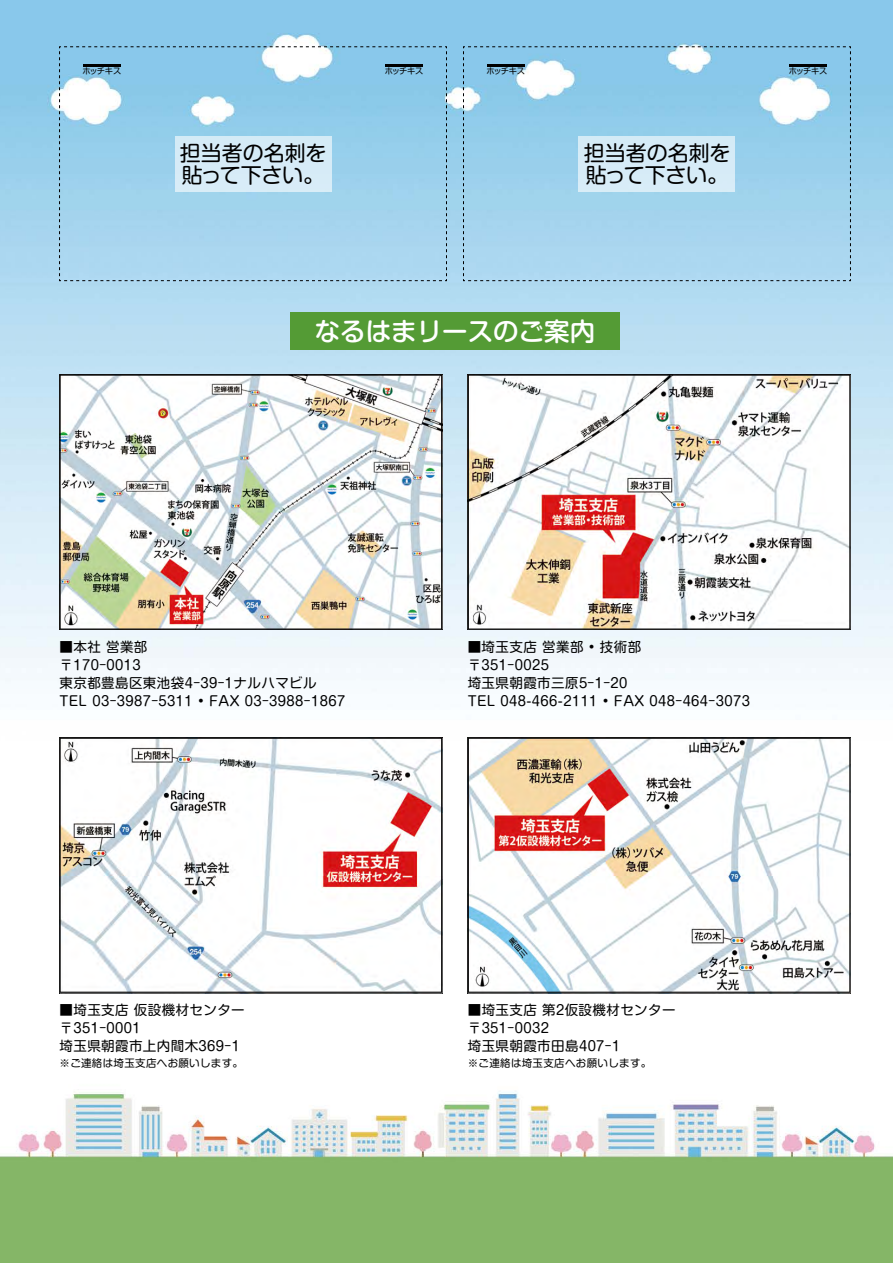
<style>
.page{position:relative;width:893px;height:1263px;background:#fff}
.page>*{position:absolute;margin:0;border:0;box-sizing:border-box;transform-origin:0 0}
.t1{font:500 25.5px "Shin M Go Pro";color:#fff}
.t2{font:21px/22.5px "Shin M Go Pro";color:#000}
.t3{font:13.5px/18px "Shin M Go Pro";letter-spacing:.03em;color:#000}
.t4{font:10.5px "Shin M Go Pro";letter-spacing:.03em;color:#000}
.t5{font:8.25px "Shin M Go Pro";letter-spacing:-.075em;color:#000}
</style>
<div class="page">
<img style="left:0;top:0;width:893px;height:1263px">
<div style="left:290px;top:313px;width:330px;height:37px;background:#549b35"></div>
<svg style="left:59px;top:46px;width:388px;height:235px;background:#a4d3ec"></svg>
<hr style="left:83px;top:64px;width:38px;height:2px;background:#000">
<hr style="left:385px;top:64px;width:38px;height:2px;background:#000">
<svg style="left:463px;top:46px;width:388px;height:235px;background:#a4d3ec"></svg>
<hr style="left:487px;top:64px;width:38px;height:2px;background:#000">
<hr style="left:789px;top:64px;width:38px;height:2px;background:#000">
<img style="left:60px;top:374px;width:382px;height:256px">
<svg style="left:468px;top:374px;width:382px;height:256px"></svg>
<svg style="left:60px;top:738px;width:382px;height:255px"></svg>
<svg style="left:468px;top:738px;width:382px;height:255px"></svg>
<p class="t5" style="left:83px;top:65px;width:40px">ホッチキス</p>
<p class="t5" style="left:385px;top:65px;width:40px">ホッチキス</p>
<h2 class="t2" style="left:180px;top:139px;width:148px">担当者の名刺を貼って下さい。</h2>
<p class="t5" style="left:487px;top:65px;width:40px">ホッチキス</p>
<p class="t5" style="left:789px;top:65px;width:40px">ホッチキス</p>
<h2 class="t2" style="left:584px;top:139px;width:148px">担当者の名刺を貼って下さい。</h2>
<h1 class="t1" style="left:315px;top:311px;width:282px">なるはまリースのご案内</h1>
<p class="t3" style="left:60px;top:636px;width:287px">■本社 営業部<br>〒170-0013<br>東京都豊島区東池袋4-39-1ナルハマビル<br>TEL 03-3987-5311 • FAX 03-3988-1867</p>
<p class="t3" style="left:468px;top:636px;width:284px">■埼玉支店 営業部 • 技術部<br>〒351-0025<br>埼玉県朝霞市三原5-1-20<br>TEL 048-466-2111 • FAX 048-464-3073</p>
<p class="t3" style="left:60px;top:1000px;width:187px">■埼玉支店 仮設機材センター〒351-0001<br>埼玉県朝霞市上内間木369-1</p>
<p class="t4" style="left:60px;top:1054px;width:185px">※ご連絡は埼玉支店へお願いします。</p>
<p class="t3" style="left:468px;top:1000px;width:209px">■埼玉支店 第2仮設機材センター〒351-0032<br>埼玉県朝霞市田島407-1</p>
<p class="t4" style="left:468px;top:1054px;width:185px">※ご連絡は埼玉支店へお願いします。</p>
</div>
